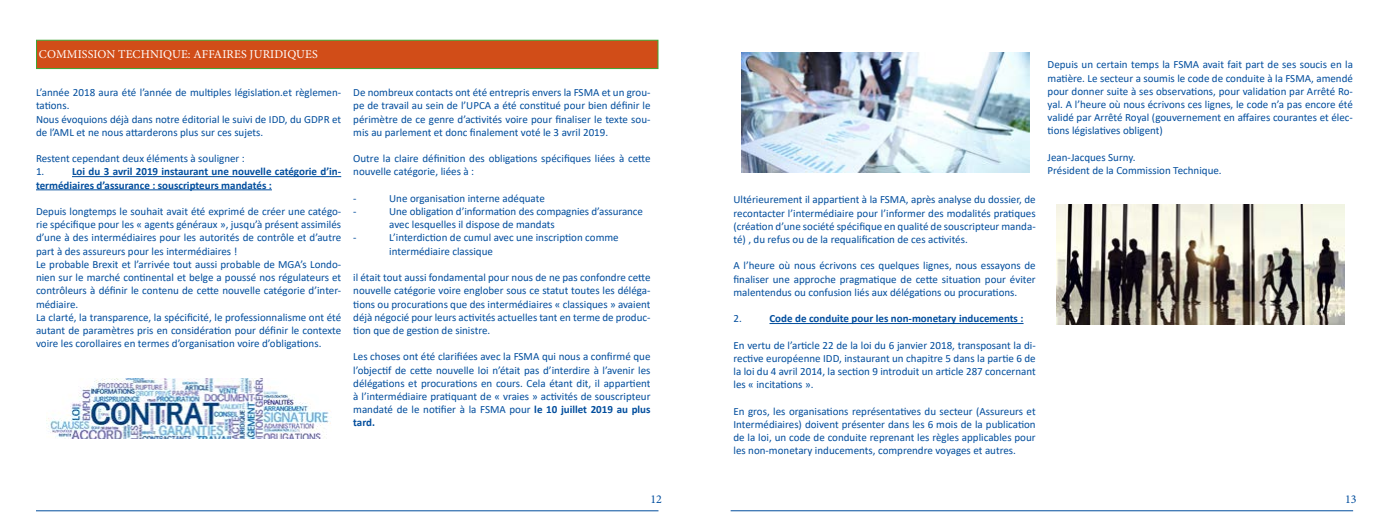
<style>
.page{position:relative;width:1389px;height:525px;background:#fff}
.page>*{position:absolute;margin:0;border:0;box-sizing:border-box;transform-origin:0 0}
.t1{font:12px "Minion Pro";letter-spacing:.01em;color:#fff}
.t2{font:12px "Minion Pro";color:#004d9d}
.t3{font:11px/13.2px "Calibri";color:#004d9d;text-align:justify}
.t4{font:700 11px/13.2px "Calibri";color:#004d9d}
.s1{font-weight:700}
</style>
<div class="page">
<hr style="left:36px;top:510px;width:622px;height:1px;background:#004d9d">
<hr style="left:731px;top:510px;width:622px;height:1px;background:#004d9d">
<hr style="left:769px;top:323px;width:255px;height:1px;background:#004d9d">
<img style="left:741px;top:52px;width:288px;height:120px">
<img style="left:1056px;top:204px;width:288px;height:120px">
<hr style="left:72px;top:176px;width:269px;height:1px;background:#004d9d">
<hr style="left:36px;top:189px;width:236px;height:1px;background:#004d9d">
<div style="left:36px;top:40px;width:622px;height:29px;background:#d14d18;border:1px solid #3fa535"></div>
<img style="left:46px;top:378px;width:285px;height:60px">
<p class="t1" style="left:39px;top:46px;width:280px">COMMISSION TECHNIQUE: AFFAIRES JURIDIQUES</p>
<p class="t3" style="left:36px;top:85px;width:307px;text-align:left">L’année 2018 aura été l’année de multiples législation.et règlemen&shy;tations.<br>Nous évoquions déjà dans notre éditorial le suivi de IDD, du GDPR et de l’AML et ne nous attarderons plus sur ces sujets.</p>
<p class="t3" style="left:36px;top:151px;width:210px">Restent cependant deux éléments à souligner :<br>1.</p>
<p class="t4" style="left:36px;top:165px;width:307px;text-indent:36px">Loi du 3 avril 2019 instaurant une nouvelle catégorie d’in&shy;termédiaires d’assurance : souscripteurs mandatés :</p>
<p class="t3" style="left:36px;top:204px;width:307px;text-align:left">Depuis longtemps le souhait avait été exprimé de créer une catégo&shy;rie spécifique pour les « agents généraux », jusqu’à présent assimilés d’une à des intermédiaires pour les autorités de contrôle et d’autre part à des assureurs pour les intermédiaires !<br>Le probable Brexit et l’arrivée tout aussi probable de MGA’s Londo&shy;nien sur le marché continental et belge a poussé nos régulateurs et contrôleurs à définir le contenu de cette nouvelle catégorie d’inter&shy;médiaire.<br>La clarté, la transparence, la spécificité, le professionnalisme ont été autant de paramètres pris en considération pour définir le contexte voire les corollaires en termes d’organisation voire d’obligations.</p>
<p class="t3" style="left:353px;top:85px;width:299px">De nombreux contacts ont été entrepris envers la FSMA et un grou&shy;pe de travail au sein de l’UPCA a été constitué pour bien définir le périmètre de ce genre d’activités voire pour finaliser le texte sou&shy;mis au parlement et donc finalement voté le 3 avril 2019.</p>
<p class="t3" style="left:353px;top:151px;width:299px">Outre la claire définition des obligations spécifiques liées à cette nouvelle catégorie, liées à :</p>
<p class="t3" style="left:353px;top:191px;width:5px">-</p>
<p class="t3" style="left:389px;top:191px;width:157px">Une organisation interne adéquate</p>
<p class="t3" style="left:353px;top:204px;width:5px">-</p>
<p class="t3" style="left:389px;top:204px;width:255px">Une obligation d’information des compagnies d’assurance avec lesquelles il dispose de mandats</p>
<p class="t3" style="left:353px;top:231px;width:5px">-</p>
<p class="t3" style="left:389px;top:231px;width:231px">L’interdiction de cumul avec une inscription comme intermédiaire classique</p>
<p class="t3" style="left:353px;top:270px;width:299px">il était tout aussi fondamental pour nous de ne pas confondre cette nouvelle catégorie voire englober sous ce statut toutes les déléga&shy;tions ou procurations que des intermédiaires « classiques » avaient déjà négocié pour leurs activités actuelles tant en terme de produc&shy;tion que de gestion de sinistre.</p>
<p class="t3" style="left:353px;top:349px;width:299px">Les choses ont été clarifiées avec la FSMA qui nous a confirmé que l’objectif de cette nouvelle loi n’était pas d’interdire à l’avenir les délégations et procurations en cours. Cela étant dit, il appartient à l’intermédiaire pratiquant de « vraies » activités de souscripteur mandaté de le notifier à la FSMA pour <span class="s1">le 10 juillet 2019 au plus tard.</span></p>
<p class="t3" style="left:733px;top:193px;width:304px">Ultérieurement il appartient à la FSMA, après analyse du dossier, de recontacter l’intermédiaire pour l’informer des modalités pratiques (création d’une société spécifique en qualité de souscripteur manda&shy;té) , du refus ou de la requalification de ces activités.</p>
<p class="t3" style="left:733px;top:259px;width:304px">A l’heure où nous écrivons ces quelques lignes, nous essayons de finaliser une approche pragmatique de cette situation pour éviter malentendus ou confusion liés aux délégations ou procurations.</p>
<p class="t3" style="left:733px;top:311px;width:10px">2.</p>
<p class="t4" style="left:769px;top:312px;width:256px">Code de conduite pour les non-monetary inducements :</p>
<p class="t3" style="left:733px;top:338px;width:304px">En vertu de l’article 22 de la loi du 6 janvier 2018, transposant la di&shy;rective européenne IDD, instaurant un chapitre 5 dans la partie 6 de la loi du 4 avril 2014, la section 9 introduit un article 287 concernant les « incitations ».</p>
<p class="t3" style="left:733px;top:404px;width:304px">En gros, les organisations représentatives du secteur (Assureurs et Intermédiaires) doivent présenter dans les 6 mois de la publication de la loi, un code de conduite reprenant les règles applicables pour les non-monetary inducements, comprendre voyages et autres.</p>
<p class="t3" style="left:1048px;top:58px;width:307px">Depuis un certain temps la FSMA avait fait part de ses soucis en la matière. Le secteur a soumis le code de conduite à la FSMA, amendé pour donner suite à ses observations, pour validation par Arrêté Ro&shy;yal. A l’heure où nous écrivons ces lignes, le code n’a pas encore été validé par Arrêté Royal (gouvernement en affaires courantes et élec&shy;tions législatives obligent)</p>
<p class="t3" style="left:1048px;top:150px;width:176px">Jean-Jacques Surny.<br>Président de la Commission Technique.</p>
<p class="t2" style="left:651px;top:491px;width:13px">12</p>
<p class="t2" style="left:1345px;top:491px;width:13px">13</p>
</div>
